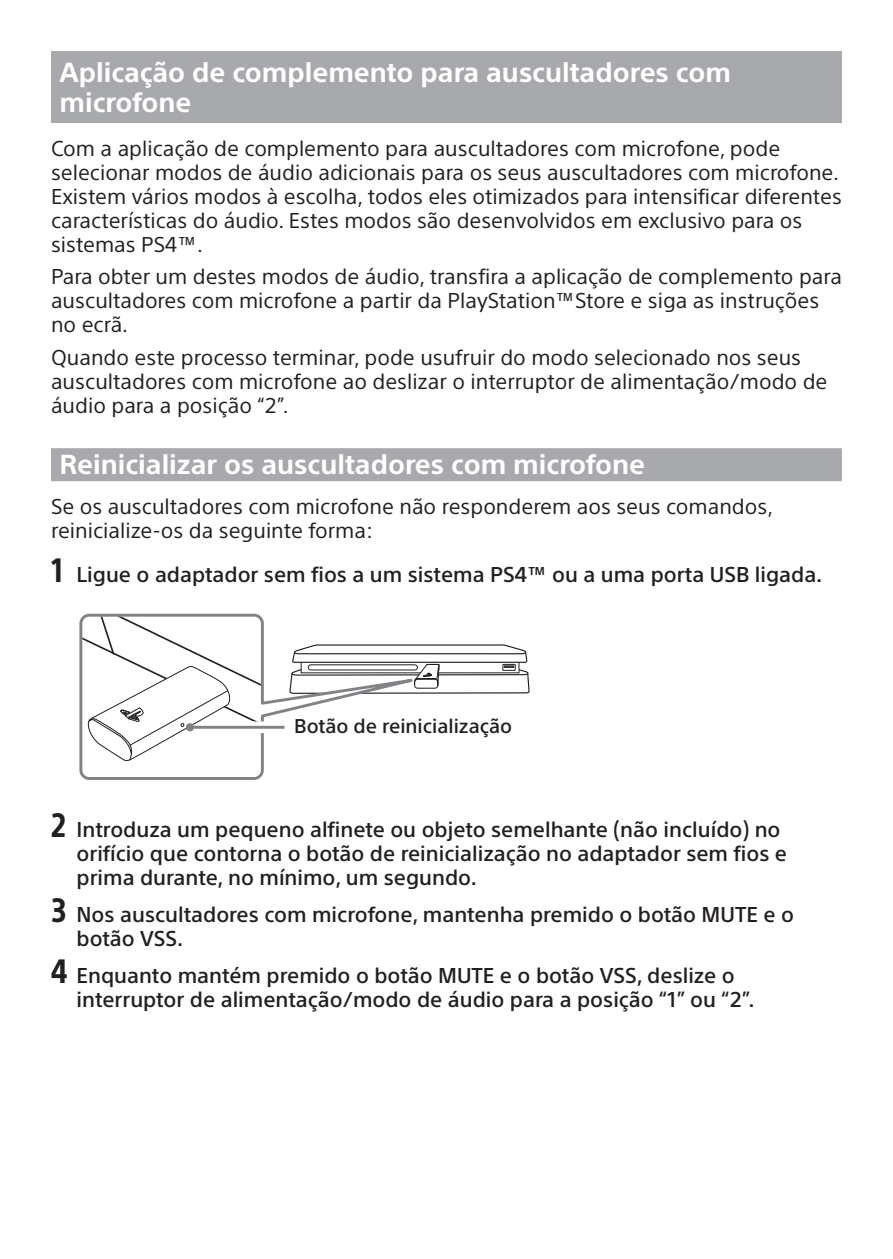
<style>
.page{position:relative;width:893px;height:1259px;background:#fff}
.page>*{position:absolute;margin:0;border:0;box-sizing:border-box;transform-origin:0 0}
.t1{font:700 27px/30px "SST";color:#fff}
.t2{font:21px/24px "SST";color:#231f20}
.t3{font:500 21px/24px "SST";color:#231f20}
.t4{font:500 19.5px "SST";color:#231f20}
.s1{font-weight:700;font-stretch:condensed;font-size:33px}
</style>
<div class="page">
<div style="left:51px;top:51px;width:791px;height:72px;background:#a8a9ad"></div>
<div style="left:51px;top:448px;width:791px;height:33px;background:#a8a9ad"></div>
<svg style="left:79px;top:613px;width:281px;height:167px"></svg>
<svg style="left:82px;top:616px;width:182px;height:146px"></svg>
<div style="left:251px;top:721px;width:26px;height:12px;background:#fff"></div>
<div style="left:186px;top:723px;width:8px;height:8px;background:#808285;border-radius:50%"></div>
<hr style="left:190px;top:726px;width:95px;height:3px;background:#808285">
<svg style="left:289px;top:643px;width:241px;height:51px"></svg>
<p class="t1" style="left:60px;top:57px;width:673px">Aplicação de complemento para auscultadores com microfone</p>
<p class="t2" style="left:51px;top:136px;width:792px">Com a aplicação de complemento para auscultadores com microfone, pode selecionar modos de áudio adicionais para os seus auscultadores com microfone.<br>Existem vários modos à escolha, todos eles otimizados para intensificar diferentes características do áudio. Estes modos são desenvolvidos em exclusivo para os sistemas PS4™.</p>
<p class="t2" style="left:51px;top:265px;width:792px">Para obter um destes modos de áudio, transfira a aplicação de complemento para auscultadores com microfone a partir da PlayStation™Store e siga as instruções no ecrã.</p>
<p class="t2" style="left:51px;top:345px;width:778px">Quando este processo terminar, pode usufruir do modo selecionado nos seus auscultadores com microfone ao deslizar o interruptor de alimentação/modo de áudio para a posição “2”.</p>
<p class="t1" style="left:60px;top:449px;width:587px">Reinicializar os auscultadores com microfone</p>
<p class="t2" style="left:51px;top:494px;width:724px">Se os auscultadores com microfone não responderem aos seus comandos, reinicialize-os da seguinte forma:</p>
<p class="t3" style="left:51px;top:562px;width:773px"><span class="s1">1</span> Ligue o adaptador sem fios a um sistema PS4™ ou a uma porta USB ligada.</p>
<p class="t4" style="left:294px;top:715px;width:219px">Botão de reinicialização</p>
<p class="t3" style="left:77px;top:817px;width:712px;text-indent:-26px"><span class="s1">2</span> Introduza um pequeno alfinete ou objeto semelhante (não incluído) no orifício que contorna o botão de reinicialização no adaptador sem fios e prima durante, no mínimo, um segundo.</p>
<p class="t3" style="left:77px;top:902px;width:719px;text-indent:-26px"><span class="s1">3</span> Nos auscultadores com microfone, mantenha premido o botão MUTE e o botão VSS.</p>
<p class="t3" style="left:77px;top:963px;width:679px;text-indent:-26px"><span class="s1">4</span> Enquanto mantém premido o botão MUTE e o botão VSS, deslize o interruptor de alimentação/modo de áudio para a posição “1” ou “2”.</p>
</div>
